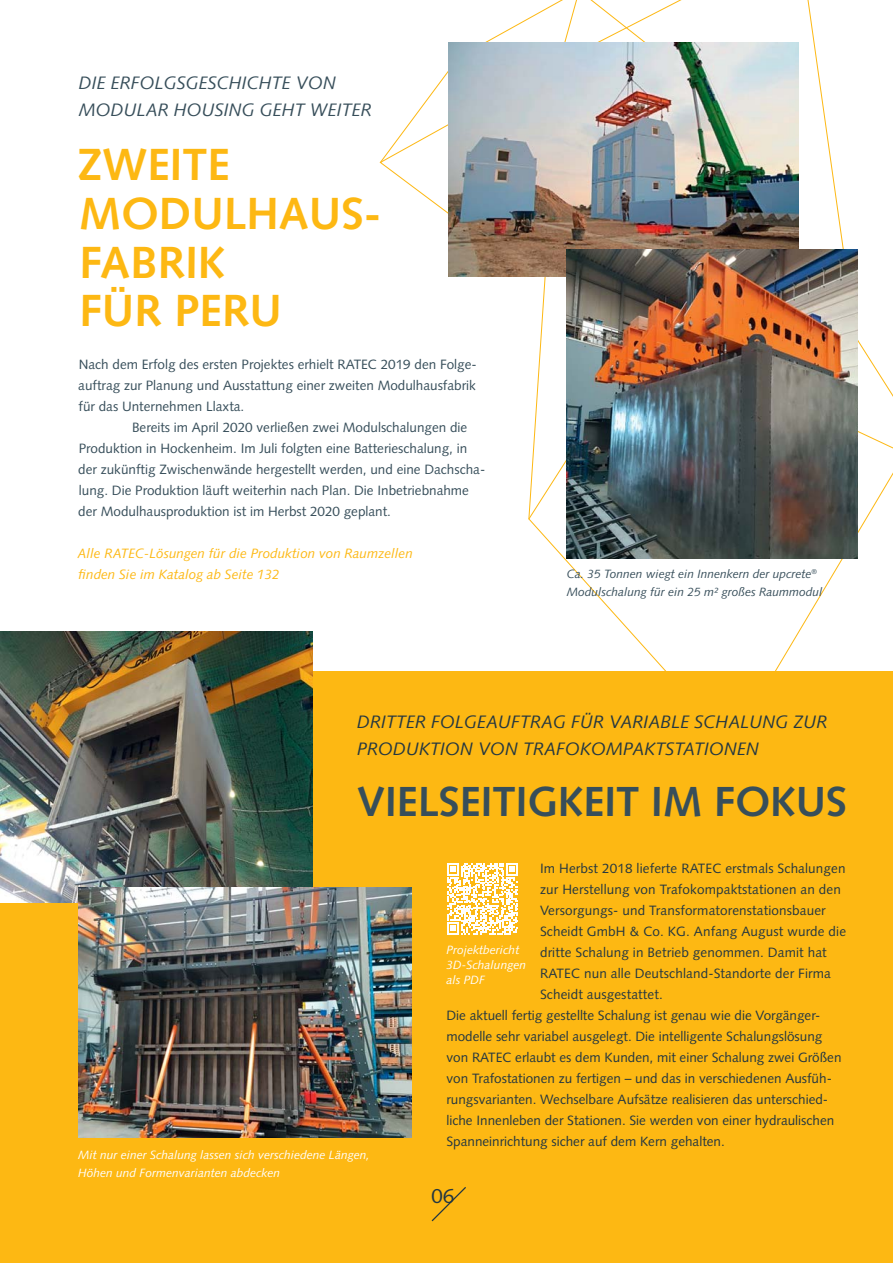
<style>
.page{position:relative;width:893px;height:1263px;background:#fff}
.page>*{position:absolute;margin:0;border:0;box-sizing:border-box;transform-origin:0 0}
.t1{font:700 45px/48.8px "Syntax LT Std";color:#fdb813}
.t2{font:700 42px "Syntax LT Std";color:#374e5a}
.t3{font:20.4px "Syntax LT Std";color:#243741}
.t4{font:italic 18px/27px "Syntax LT Std";color:#243741}
.t5{font:italic 18px/27px "Syntax LT Std";color:#374e5a}
.t6{font:13.5px "Syntax LT Std";color:#243741}
.t7{font:13.5px/21px "Syntax LT Std";color:#374e5a;text-align:justify}
.t8{font:italic 13.5px/21px "Syntax LT Std";color:#fdb813}
.t9{font:italic 12px/15px "Syntax LT Std";color:#fff}
.t10{font:italic 12px/18px "Syntax LT Std";color:#374e5a}
</style>
<div class="page">
<svg style="left:380px;top:0;width:464px;height:672px"></svg>
<svg style="left:731px;top:340px;width:162px;height:332px"></svg>
<div style="left:0;top:672px;width:893px;height:591px;background:#fdb813"></div>
<svg style="left:447px;top:863px;width:71px;height:71px"></svg>
<img style="left:0;top:631px;width:312px;height:272px">
<img style="left:78px;top:887px;width:333px;height:250px">
<img style="left:449px;top:43px;width:349px;height:234px">
<img style="left:567px;top:249px;width:291px;height:309px">
<svg style="left:431px;top:1187px;width:35px;height:35px"></svg>
<h3 class="t5" style="left:79px;top:70px;width:294px">DIE ERFOLGSGESCHICHTE VON<br>MODULAR HOUSING GEHT WEITER</h3>
<h1 class="t1" style="left:77px;top:143px;width:306px">ZWEITE<br>MODULHAUS-<br>FABRIK<br>FÜR PERU</h1>
<p class="t7" style="left:78px;top:355px;width:400px">Nach dem Erfolg des ersten Projektes erhielt RATEC 2019 den Folge&shy;auftrag zur Planung und Ausstattung einer zweiten Modulhausfabrik für das Unternehmen Llaxta.</p>
<p class="t7" style="left:78px;top:418px;width:408px;text-align:left;text-indent:54px">Bereits im April 2020 verließen zwei Modulschalungen die Produktion in Hockenheim. Im Juli folgten eine Batterieschalung, in der zukünftig Zwischenwände hergestellt werden, und eine Dachscha&shy;lung. Die Produktion läuft weiterhin nach Plan. Die Inbetriebnahme der Modulhausproduktion ist im Herbst 2020 geplant.</p>
<p class="t8" style="left:77px;top:544px;width:337px">Alle RATEC-Lösungen für die Produktion von Raumzellen finden Sie im Katalog ab Seite 132</p>
<p class="t10" style="left:567px;top:566px;width:257px">Ca. 35 Tonnen wiegt ein Innenkern der upcrete<sup>®<br></sup>Modulschalung für ein 25 m² großes Raummodul</p>
<h3 class="t4" style="left:357px;top:710px;width:472px">DRITTER FOLGEAUFTRAG FÜR VARIABLE SCHALUNG ZUR<br>PRODUKTION VON TRAFOKOMPAKTSTATIONEN</h3>
<h2 class="t2" style="left:357px;top:783px;width:492px">VIELSEITIGKEIT IM FOKUS</h2>
<p class="t9" style="left:78px;top:1147px;width:293px;line-height:18px">Mit nur einer Schalung lassen sich verschiedene Längen,<br>Höhen und Formenvarianten abdecken</p>
<p class="t6" style="left:540px;top:863px;width:307px">Im Herbst 2018 lieferte RATEC erstmals Schalungen</p>
<p class="t6" style="left:540px;top:884px;width:302px">zur Herstellung von Trafokompaktstationen an den</p>
<p class="t6" style="left:540px;top:905px;width:287px">Versorgungs- und Transformatorenstationsbauer</p>
<p class="t6" style="left:540px;top:926px;width:308px">Scheidt GmbH &amp; Co. KG. Anfang August wurde die</p>
<p class="t6" style="left:540px;top:947px;width:288px">dritte Schalung in Betrieb genommen. Damit hat</p>
<p class="t6" style="left:540px;top:968px;width:292px">RATEC nun alle Deutschland-Standorte der Firma</p>
<p class="t6" style="left:540px;top:989px;width:124px">Scheidt ausgestattet.</p>
<p class="t6" style="left:446px;top:1010px;width:375px">Die aktuell fertig gestellte Schalung ist genau wie die Vorgänger-</p>
<p class="t6" style="left:446px;top:1031px;width:377px">modelle sehr variabel ausgelegt. Die intelligente Schalungslösung</p>
<p class="t6" style="left:446px;top:1052px;width:396px">von RATEC erlaubt es dem Kunden, mit einer Schalung zwei Größen</p>
<p class="t6" style="left:446px;top:1073px;width:387px">von Trafostationen zu fertigen – und das in verschiedenen Ausfüh-</p>
<p class="t6" style="left:446px;top:1094px;width:383px">rungsvarianten. Wechselbare Aufsätze realisieren das unterschied-</p>
<p class="t6" style="left:446px;top:1115px;width:389px">liche Innenleben der Stationen. Sie werden von einer hydraulischen</p>
<p class="t6" style="left:446px;top:1136px;width:280px">Spanneinrichtung sicher auf dem Kern gehalten.</p>
<p class="t9" style="left:447px;top:944px;width:81px">Projektbericht<br>3D-Schalungen als PDF</p>
<h3 class="t3" style="left:432px;top:1187px;width:24px">06</h3>
</div>
